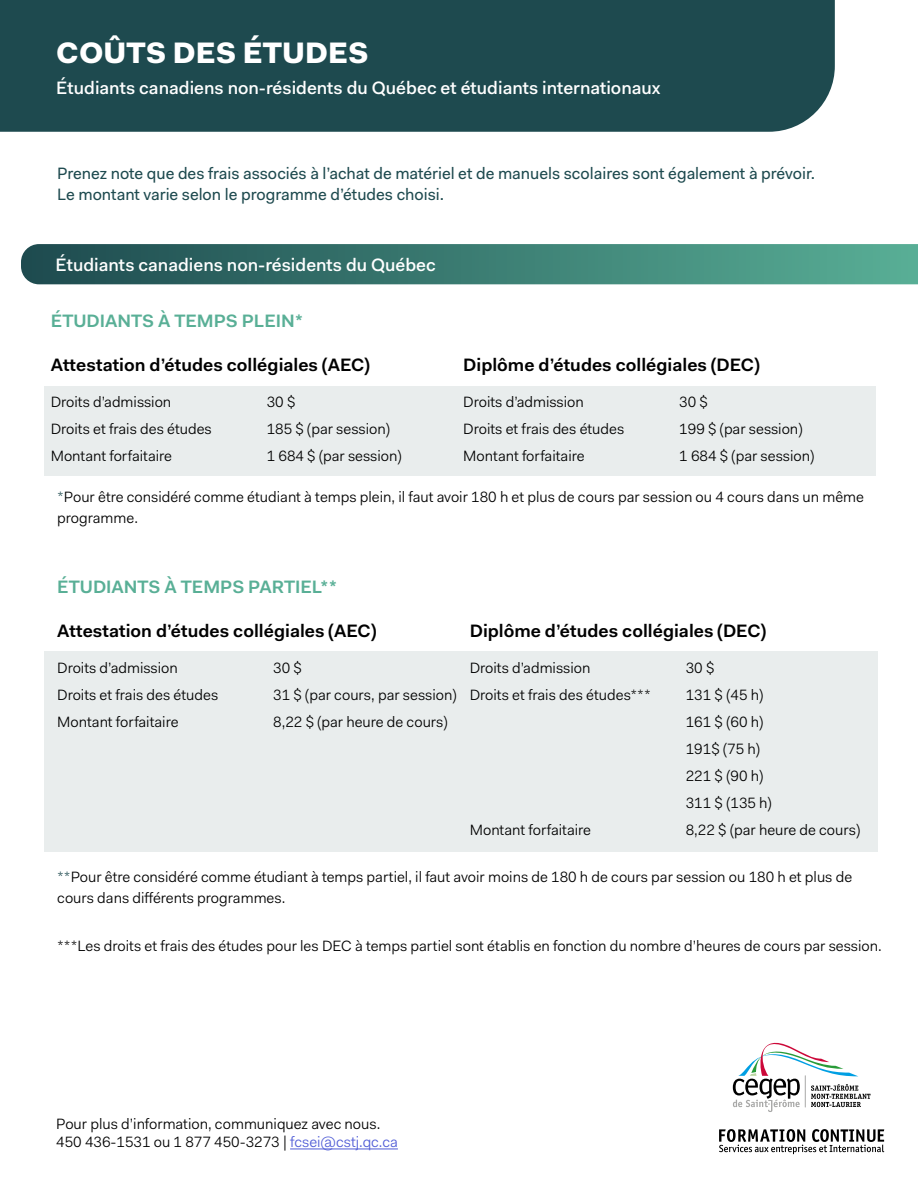
<style>
.page{position:relative;width:918px;height:1188px;background:#fff}
.page>*{position:absolute;margin:0;border:0;box-sizing:border-box;transform-origin:0 0}
.t1{font:900 29.7px "Fakt Pro";color:#fff}
.t2{font:600 18px "Fakt Pro";color:#000}
.t3{font:500 18px "Fakt Pro";color:#fff}
.t4{font:600 18px "Fakt Pro";color:#59af96}
.t5{font:16.5px/21px "Fakt Pro";color:#1e4a4f}
.t6{font:15px/27px "Fakt Pro Blond";color:#000}
.s1{color:#1e4a4f}
.s2{color:#4f5cd6}
</style>
<div class="page">
<div style="left:0;top:0;width:835px;height:132px;background:#1e4a4f"></div>
<svg style="left:733px;top:1042px;width:138px;height:70px"></svg>
<svg style="left:719px;top:1129px;width:165px;height:25px"></svg>
<svg style="left:21px;top:244px;width:897px;height:40px;background:#3c7d73"></svg>
<div style="left:44px;top:651px;width:834px;height:201px;background:#e9eded"></div>
<div style="left:44px;top:387px;width:832px;height:89px;background:#e9eded"></div>
<hr style="left:290px;top:1149px;width:108px;height:1px;background:#4f5cd6">
<h1 class="t1" style="left:56px;top:33px;width:314px">COÛTS DES ÉTUDES</h1>
<p class="t3" style="left:56px;top:75px;width:606px">Étudiants canadiens non-résidents du Québec et étudiants internationaux</p>
<p class="t5" style="left:57px;top:162px;width:759px">Prenez note que des frais associés à l’achat de matériel et de manuels scolaires sont également à prévoir.<br>Le montant varie selon le programme d’études choisi.</p>
<p class="t3" style="left:56px;top:253px;width:382px">Étudiants canadiens non-résidents du Québec</p>
<p class="t4" style="left:51px;top:308px;width:254px">ÉTUDIANTS À TEMPS PLEIN*</p>
<p class="t2" style="left:51px;top:353px;width:321px">Attestation d’études collégiales (AEC)</p>
<p class="t6" style="left:51px;top:388px;width:122px">Droits d’admission</p>
<p class="t6" style="left:267px;top:388px;width:30px">30 $</p>
<p class="t6" style="left:51px;top:415px;width:163px">Droits et frais des études</p>
<p class="t6" style="left:267px;top:415px;width:125px">185 $ (par session)</p>
<p class="t6" style="left:51px;top:442px;width:123px">Montant forfaitaire</p>
<p class="t6" style="left:267px;top:442px;width:136px">1 684 $ (par session)</p>
<p class="t2" style="left:463px;top:352px;width:298px">Diplôme d’études collégiales (DEC)</p>
<p class="t6" style="left:463px;top:388px;width:122px">Droits d’admission</p>
<p class="t6" style="left:679px;top:388px;width:30px">30 $</p>
<p class="t6" style="left:463px;top:415px;width:163px">Droits et frais des études</p>
<p class="t6" style="left:679px;top:415px;width:125px">199 $ (par session)</p>
<p class="t6" style="left:463px;top:442px;width:123px">Montant forfaitaire</p>
<p class="t6" style="left:679px;top:442px;width:136px">1 684 $ (par session)</p>
<p class="t6" style="left:57px;top:486px;width:808px;line-height:21px"><span class="s1">*</span>Pour être considéré comme étudiant à temps plein, il faut avoir 180 h et plus de cours par session ou 4 cours dans un même programme.</p>
<p class="t4" style="left:57px;top:575px;width:282px">ÉTUDIANTS À TEMPS PARTIEL**</p>
<p class="t2" style="left:57px;top:618px;width:321px">Attestation d’études collégiales (AEC)</p>
<p class="t6" style="left:57px;top:654px;width:122px">Droits d’admission</p>
<p class="t6" style="left:273px;top:654px;width:30px">30 $</p>
<p class="t6" style="left:57px;top:681px;width:163px">Droits et frais des études</p>
<p class="t6" style="left:273px;top:681px;width:185px">31 $ (par cours, par session)</p>
<p class="t6" style="left:57px;top:708px;width:123px">Montant forfaitaire</p>
<p class="t6" style="left:273px;top:708px;width:176px">8,22 $ (par heure de cours)</p>
<p class="t2" style="left:470px;top:619px;width:298px">Diplôme d’études collégiales (DEC)</p>
<p class="t6" style="left:470px;top:654px;width:122px">Droits d’admission</p>
<p class="t6" style="left:686px;top:654px;width:30px">30 $</p>
<p class="t6" style="left:470px;top:681px;width:182px">Droits et frais des études***</p>
<p class="t6" style="left:686px;top:681px;width:87px">131 $ (45 h)<br>161 $ (60 h)<br>191$ (75 h)<br>221 $ (90 h)<br>311 $ (135 h)</p>
<p class="t6" style="left:470px;top:816px;width:123px">Montant forfaitaire</p>
<p class="t6" style="left:686px;top:816px;width:176px">8,22 $ (par heure de cours)</p>
<p class="t6" style="left:57px;top:866px;width:796px;line-height:21px"><span class="s1">**</span>Pour être considéré comme étudiant à temps partiel, il faut avoir moins de 180 h de cours par session ou 180 h et plus de cours dans différents programmes.</p>
<p class="t6" style="left:57px;top:932px;width:826px">***Les droits et frais des études pour les DEC à temps partiel sont établis en fonction du nombre d’heures de cours par session.</p>
<p class="t6" style="left:56px;top:1115px;width:343px;line-height:18px">Pour plus d’information, communiquez avec nous.<br>450 436-1531 ou 1 877 450-3273 | <span class="s2">fcsei@cstj.qc.ca</span></p>
</div>
